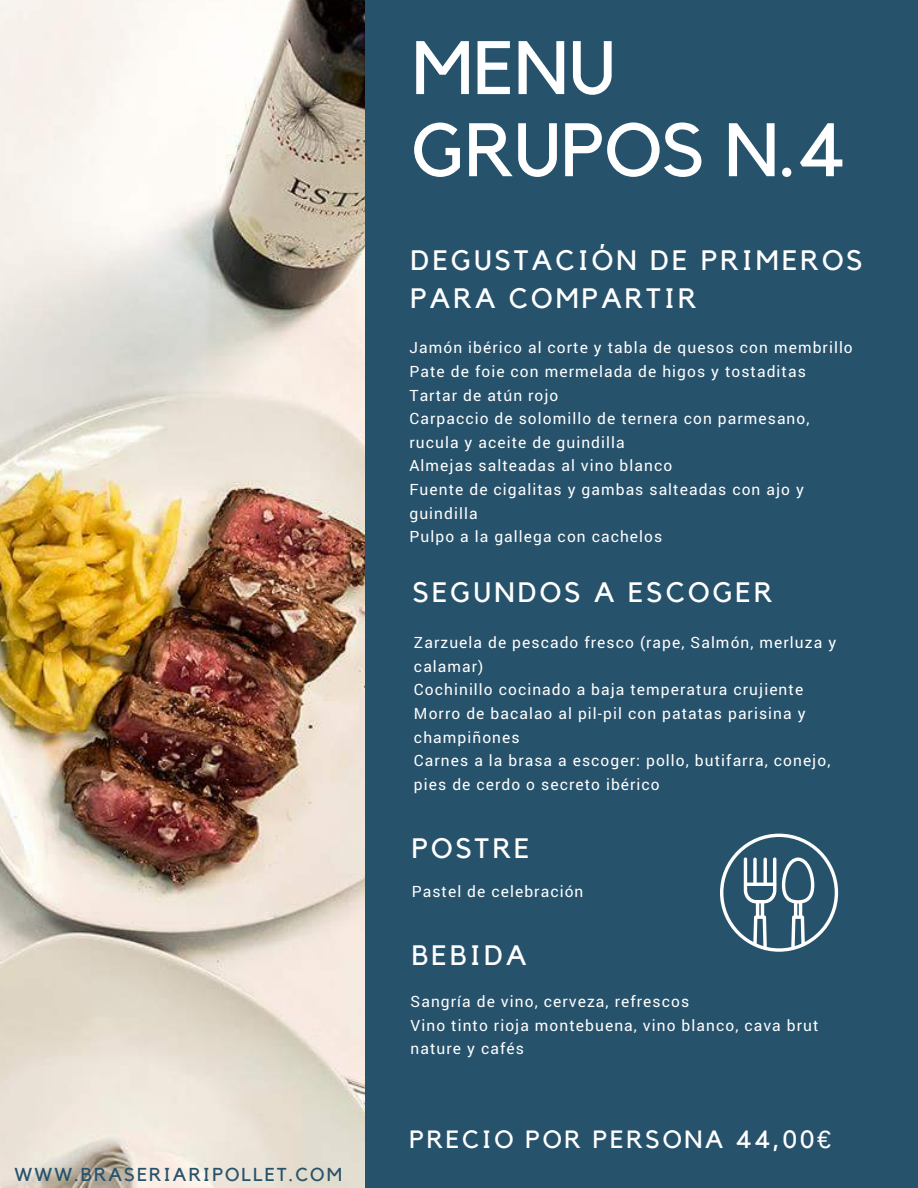
<style>
.page{position:relative;width:918px;height:1188px;background:#27526c}
.page>*{position:absolute;margin:0;border:0;box-sizing:border-box;transform-origin:0 0}
.t1{font:74.7px/82.2px "Kollektif";color:#fff}
.t2{font:28.05px/38.2px "Kollektif";letter-spacing:.11em;color:#fff}
.t3{font:24.9px "Kollektif";letter-spacing:.11em;color:#fff}
.t4{font:18.75px "Kollektif";letter-spacing:.11em;color:#27526c}
.t5{font:15.6px/23.7px "Roboto";letter-spacing:.07em;color:#fff}
.s1{font-family:"Liberation Sans"}
</style>
<div class="page">
<img style="left:0;top:0;width:364px;height:1188px">
<svg style="left:720px;top:834px;width:118px;height:118px"></svg>
<p class="t4" style="left:15px;top:1166px;width:329px">WWW.BRASERIARIPOLLET.COM</p>
<h1 class="t1" style="left:412px;top:30px;width:434px">MENU<br>GRUPOS N.4</h1>
<h2 class="t2" style="left:411px;top:242px;width:454px">DEGUSTACIÓN DE PRIMEROS<br>PARA COMPARTIR</h2>
<p class="t5" style="left:409px;top:335px;width:445px">Jamón ibérico al corte y tabla de quesos con membrillo Pate de foie con mermelada de higos y tostaditas Tartar de atún rojo<br>Carpaccio de solomillo de ternera con parmesano, rucula y aceite de guindilla<br>Almejas salteadas al vino blanco<br>Fuente de cigalitas y gambas salteadas con ajo y guindilla<br>Pulpo a la gallega con cachelos</p>
<h2 class="t2" style="left:413px;top:574px;width:361px">SEGUNDOS A ESCOGER</h2>
<p class="t5" style="left:414px;top:630px;width:424px">Zarzuela de pescado fresco (rape, Salmón, merluza y calamar)<br>Cochinillo cocinado a baja temperatura crujiente Morro de bacalao al pil-pil con patatas parisina y champiñones<br>Carnes a la brasa a escoger: pollo, butifarra, conejo, pies de cerdo o secreto ibérico</p>
<h2 class="t2" style="left:412px;top:831px;width:119px">POSTRE</h2>
<p class="t5" style="left:412px;top:879px;width:173px">Pastel de celebración</p>
<h2 class="t2" style="left:412px;top:937px;width:116px">BEBIDA</h2>
<p class="t5" style="left:411px;top:989px;width:409px">Sangría de vino, cerveza, refrescos<br>Vino tinto rioja montebuena, vino blanco, cava brut nature y cafés</p>
<h3 class="t3" style="left:409px;top:1127px;width:423px">PRECIO POR PERSONA 44,00<span class="s1">€</span></h3>
</div>
